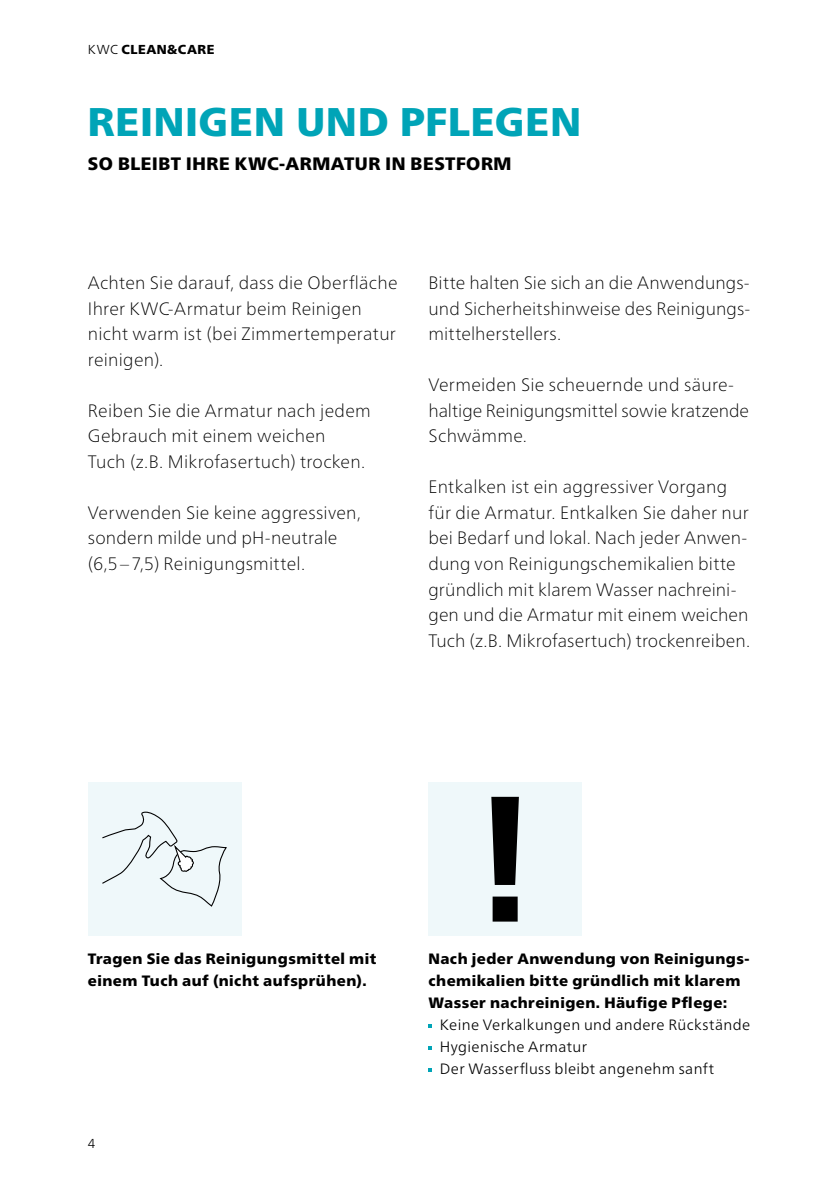
<style>
.page{position:relative;width:840px;height:1191px;background:#fff}
.page>*{position:absolute;margin:0;border:0;box-sizing:border-box;transform-origin:0 0}
._1_1_Headline_20_pt{font:900 40px "Frutiger Neue LTW1 G";letter-spacing:.025em;color:#00a4b7}
._1_6_Copy_9_pt_Thin{font:100 18px/25.6px "Frutiger Neue LTW1 G";letter-spacing:.015em;color:#000}
._1_8_Copy_9_pt_Black{font:900 18px "Frutiger Neue LTW1 G";letter-spacing:.03em;color:#000}
._1_9_Small_Copy_7_5{font:900 15px/22px "Frutiger Neue LTW1 G";letter-spacing:.03em;color:#000}
._1_9_Small_Copy_7_5-2{font:300 15px "Frutiger Neue LTW1 G";letter-spacing:.025em;color:#000}
._1_10_Extra_Small_Co{font:900 13px "Frutiger Neue LTW1 G";letter-spacing:.04em;color:#000}
.t1{font:300 13px "Frutiger Neue LTW1 G";color:#000}
.s1{font-weight:300}
</style>
<div class="page">
<div style="left:88px;top:782px;width:153px;height:153px;background:#eff8fa"></div>
<svg style="left:102px;top:811px;width:125px;height:95px"></svg>
<div style="left:428px;top:782px;width:153px;height:153px;background:#eff8fa"></div>
<svg style="left:491px;top:797px;width:27px;height:124px"></svg>
<svg style="left:428px;top:1024px;width:4px;height:3px"></svg>
<svg style="left:428px;top:1046px;width:4px;height:3px"></svg>
<svg style="left:428px;top:1068px;width:4px;height:3px"></svg>
<p class="_1_10_Extra_Small_Co" style="left:88px;top:40px;width:128px"><span class="s1">KWC</span> CLEAN&amp;CARE</p>
<p class="_1_1_Headline_20_pt" style="left:88px;top:92px;width:494px">REINIGEN UND PFLEGEN</p>
<p class="_1_8_Copy_9_pt_Black" style="left:88px;top:150px;width:425px">SO BLEIBT IHRE KWC-ARMATUR IN BESTFORM</p>
<p class="_1_6_Copy_9_pt_Thin" style="left:88px;top:269px;width:311px">Achten Sie darauf, dass die Oberfläche<br>Ihrer KWC-Armatur beim Reinigen nicht warm ist (bei Zimmertemperatur reinigen).</p>
<p class="_1_6_Copy_9_pt_Thin" style="left:88px;top:396px;width:284px">Reiben Sie die Armatur nach jedem<br>Gebrauch mit einem weichen<br>Tuch (z.B. Mikrofasertuch) trocken.</p>
<p class="_1_6_Copy_9_pt_Thin" style="left:88px;top:498px;width:274px">Verwenden Sie keine aggressiven, sondern milde und pH-neutrale (6,5–7,5) Reinigungsmittel.</p>
<p class="_1_6_Copy_9_pt_Thin" style="left:428px;top:269px;width:322px;text-align:justify">Bitte halten Sie sich an die Anwendungs&shy;und Sicherheitshinweise des Reinigungs&shy;mittelherstellers.</p>
<p class="_1_6_Copy_9_pt_Thin" style="left:428px;top:371px;width:322px">Vermeiden Sie scheuernde und säure&shy;haltige Reinigungsmittel sowie kratzende<br>Schwämme.</p>
<p class="_1_6_Copy_9_pt_Thin" style="left:428px;top:473px;width:323px">Entkalken ist ein aggressiver Vorgang für die Armatur. Entkalken Sie daher nur bei Bedarf und lokal. Nach jeder Anwen&shy;dung von Reinigungschemikalien bitte gründlich mit klarem Wasser nachreini&shy;gen und die Armatur mit einem weichen Tuch (z.B. Mikrofasertuch) trockenreiben.</p>
<p class="_1_9_Small_Copy_7_5" style="left:88px;top:946px;width:290px">Tragen Sie das Reinigungsmittel mit einem Tuch auf (nicht aufsprühen).</p>
<p class="_1_9_Small_Copy_7_5" style="left:428px;top:946px;width:322px">Nach jeder Anwendung von Reinigungs&shy;chemikalien bitte gründlich mit klarem<br>Wasser nachreinigen. Häufige Pflege:</p>
<p class="_1_9_Small_Copy_7_5-2" style="left:439px;top:1014px;width:312px">Keine Verkalkungen und andere Rückstände</p>
<p class="_1_9_Small_Copy_7_5-2" style="left:439px;top:1036px;width:149px">Hygienische Armatur</p>
<p class="_1_9_Small_Copy_7_5-2" style="left:439px;top:1058px;width:276px">Der Wasserfluss bleibt angenehm sanft</p>
<p class="t1" style="left:88px;top:1134px;width:9px">4</p>
</div>
